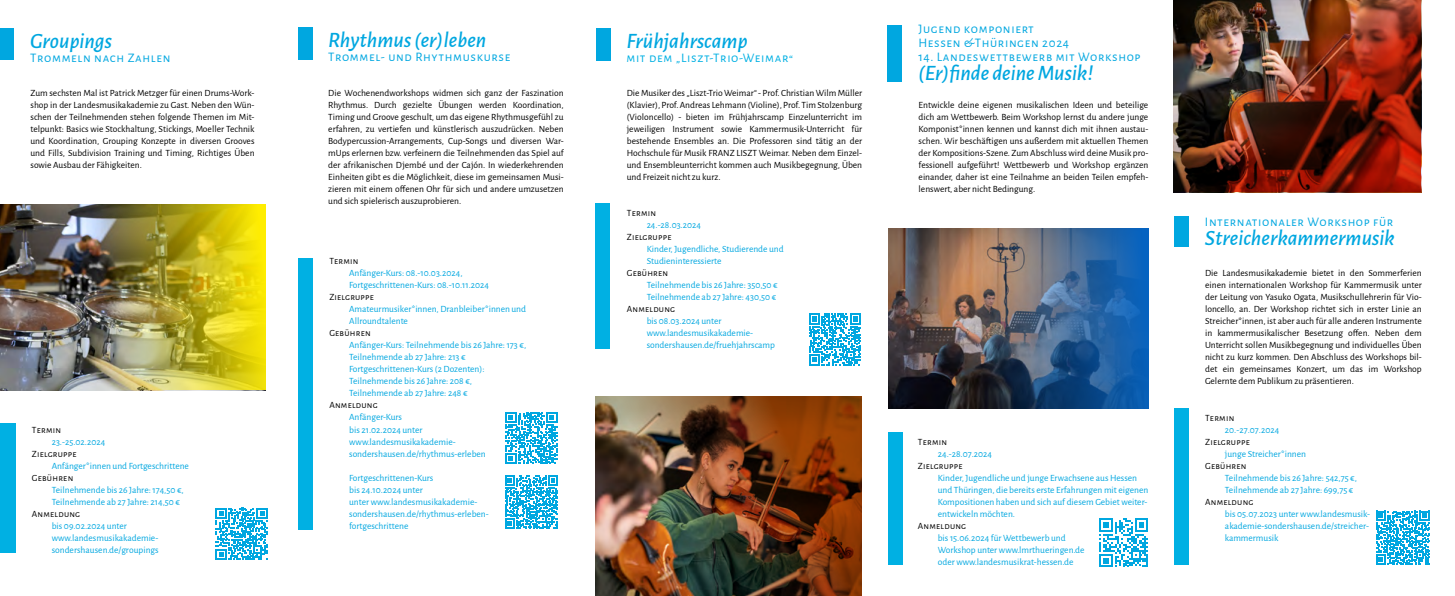
<style>
.page{position:relative;width:1455px;height:596px;background:#fff}
.page>*{position:absolute;margin:0;border:0;box-sizing:border-box;transform-origin:0 0}
.t1{font:italic 500 22px "Alegreya Sans";color:#00a7e0}
.t2{font:13px/14px "Alegreya Sans SC";letter-spacing:.05em;color:#00a7e0}
.t3{font:13px "Alegreya Sans SC";letter-spacing:.05em;color:#00b0e3}
.t4{font:9.5px/12px "Alegreya Sans";color:#000;text-align:justify}
.t5{font:9.5px/12px "Alegreya Sans";color:#00a7e0}
.t6{font:9.5px "Alegreya Sans SC";letter-spacing:.025em;color:#000}
</style>
<div class="page">
<div style="left:0;top:423px;width:15px;height:129px;background:#00b0e3"></div>
<div style="left:0;top:29px;width:14px;height:31px;background:#00a7e0"></div>
<div style="left:595px;top:203px;width:14px;height:145px;background:#00b0e3"></div>
<div style="left:596px;top:29px;width:14px;height:32px;background:#00a7e0"></div>
<div style="left:1174px;top:408px;width:14px;height:156px;background:#00b0e3"></div>
<div style="left:1174px;top:216px;width:14px;height:31px;background:#00a7e0"></div>
<img style="left:1174px;top:0;width:246px;height:192px">
<div style="left:888px;top:432px;width:14px;height:132px;background:#00b0e3"></div>
<div style="left:887px;top:25px;width:14px;height:56px;background:#00a7e0"></div>
<img style="left:888px;top:228px;width:29px;height:180px">
<img style="left:917px;top:228px;width:231px;height:180px">
<div style="left:298px;top:258px;width:14px;height:271px;background:#00b0e3"></div>
<div style="left:298px;top:27px;width:14px;height:33px;background:#00a7e0"></div>
<img style="left:0;top:204px;width:57px;height:186px">
<img style="left:57px;top:204px;width:209px;height:186px">
<img style="left:595px;top:396px;width:266px;height:199px">
<svg style="left:215px;top:507px;width:52px;height:52px"></svg>
<svg style="left:809px;top:313px;width:51px;height:52px"></svg>
<svg style="left:1099px;top:518px;width:49px;height:49px"></svg>
<svg style="left:1376px;top:510px;width:53px;height:54px"></svg>
<svg style="left:505px;top:475px;width:53px;height:53px"></svg>
<svg style="left:505px;top:412px;width:52px;height:51px"></svg>
<h1 class="t1" style="left:30px;top:25px;width:83px">Groupings</h1>
<h2 class="t2" style="left:30px;top:50px;width:142px">Trommeln nach Zahlen</h2>
<p class="t4" style="left:30px;top:86px;width:225px">Zum sechsten Mal ist Patrick Metzger für einen Drums-Work&shy;shop in der Landesmusikakademie zu Gast. Neben den Wün&shy;schen der Teilnehmenden stehen folgende Themen im Mit&shy;telpunkt: Basics wie Stockhaltung, Stickings, Moeller Technik und Koordination, Grouping Konzepte in diversen Grooves und Fills, Subdivision Training und Timing, Richtiges Üben sowie Ausbau der Fähigkeiten.</p>
<p class="t6" style="left:32px;top:422px;width:31px">Termin</p>
<p class="t5" style="left:52px;top:434px;width:55px">23.-25.02.2024</p>
<p class="t6" style="left:32px;top:446px;width:46px">Zielgruppe</p>
<p class="t5" style="left:52px;top:458px;width:139px">Anfänger*innen und Fortgeschrittene</p>
<p class="t6" style="left:32px;top:470px;width:43px">Gebühren</p>
<p class="t5" style="left:52px;top:482px;width:134px">Teilnehmende bis 26 Jahre: 174,50 €,<br>Teilnehmende ab 27 Jahre: 214,50 €</p>
<p class="t6" style="left:32px;top:506px;width:50px">Anmeldung</p>
<p class="t5" style="left:52px;top:518px;width:108px">bis 09.02.2024 unter www.landesmusikakademie&shy;sondershausen.de/groupings</p>
<h1 class="t1" style="left:328px;top:25px;width:160px">Rhythmus (er)leben</h1>
<h2 class="t2" style="left:328px;top:49px;width:184px">Trommel- und Rhythmuskurse</h2>
<p class="t4" style="left:328px;top:86px;width:237px">Die Wochenendworkshops widmen sich ganz der Faszination Rhythmus. Durch gezielte Übungen werden Koordination, Timing und Groove geschult, um das eigene Rhythmusgefühl zu erfahren, zu vertiefen und künstlerisch auszudrücken. Neben Bodypercussion-Arrangements, Cup-Songs und diversen War&shy;mUps erlernen bzw. verfeinern die Teilnehmenden das Spiel auf der afrikanischen Djembé und der Cajón. In wiederkehrenden Einheiten gibt es die Möglichkeit, diese im gemeinsamen Musi&shy;zieren mit einem offenen Ohr für sich und andere umzusetzen und sich spielerisch auszuprobieren.</p>
<p class="t6" style="left:329px;top:254px;width:31px">Termin</p>
<p class="t5" style="left:349px;top:266px;width:141px">Anfänger-Kurs: 08.-10.03.2024,<br>Fortgeschrittenen-Kurs: 08.-10.11.2024</p>
<p class="t6" style="left:329px;top:290px;width:46px">Zielgruppe</p>
<p class="t5" style="left:349px;top:302px;width:178px">Amateurmusiker*innen, Dranbleiber*innen und<br>Allroundtalente</p>
<p class="t6" style="left:329px;top:326px;width:43px">Gebühren</p>
<p class="t5" style="left:349px;top:338px;width:178px">Anfänger-Kurs: Teilnehmende bis 26 Jahre: 173 €, Teilnehmende ab 27 Jahre: 213 € Fortgeschrittenen-Kurs (2 Dozenten):<br>Teilnehmende bis 26 Jahre: 208 €, Teilnehmende ab 27 Jahre: 248 €</p>
<p class="t6" style="left:329px;top:398px;width:50px">Anmeldung</p>
<p class="t5" style="left:349px;top:410px;width:138px">Anfänger-Kurs<br>bis 21.02.2024 unter www.landesmusikakademie&shy;sondershausen.de/rhythmus-erleben</p>
<p class="t5" style="left:349px;top:470px;width:141px">Fortgeschrittenen-Kurs<br>bis 24.10.2024 unter<br>unter www.landesmusikakademie&shy;sondershausen.de/rhythmus-erleben&shy;fortgeschrittene</p>
<h1 class="t1" style="left:626px;top:26px;width:122px">Frühjahrscamp</h1>
<h2 class="t3" style="left:626px;top:49px;width:168px">mit dem „Liszt-Trio-Weimar“</h2>
<p class="t4" style="left:626px;top:86px;width:237px">Die Musiker des „Liszt-Trio Weimar“ - Prof. Christian Wilm Müller (Klavier), Prof. Andreas Lehmann (Violine), Prof. Tim Stolzenburg (Violoncello) - bieten im Frühjahrscamp Einzelunterricht im jeweiligen Instrument sowie Kammermusik-Unterricht für bestehende Ensembles an. Die Professoren sind tätig an der Hochschule für Musik FRANZ LISZT Weimar. Neben dem Einzel&shy;und Ensembleunterricht kommen auch Musikbegegnung, Üben und Freizeit nicht zu kurz.</p>
<p class="t6" style="left:626px;top:206px;width:31px">Termin</p>
<p class="t5" style="left:646px;top:218px;width:56px">24.-28.03.2024</p>
<p class="t6" style="left:626px;top:230px;width:46px">Zielgruppe</p>
<p class="t5" style="left:646px;top:242px;width:139px">Kinder, Jugendliche, Studierende und<br>Studieninteressierte</p>
<p class="t6" style="left:626px;top:266px;width:43px">Gebühren</p>
<p class="t5" style="left:646px;top:278px;width:132px">Teilnehmende bis 26 Jahre: 350,50 €<br>Teilnehmende ab 27 Jahre: 430,50 €</p>
<p class="t6" style="left:626px;top:302px;width:50px">Anmeldung</p>
<p class="t5" style="left:646px;top:314px;width:130px">bis 08.03.2024 unter www.landesmusikakademie&shy;sondershausen.de/fruehjahrscamp</p>
<h2 class="t2" style="left:918px;top:22px;width:152px">Jugend komponiert<br>Hessen &amp;Thüringen 2024</h2>
<h2 class="t2" style="left:918px;top:50px;width:224px">14. Landeswettbewerb mit Workshop</h2>
<h1 class="t1" style="left:918px;top:58px;width:176px">(Er)finde deine Musik!</h1>
<p class="t4" style="left:918px;top:98px;width:231px">Entwickle deine eigenen musikalischen Ideen und beteilige dich am Wettbewerb. Beim Workshop lernst du andere junge Komponist*innen kennen und kannst dich mit ihnen austau&shy;schen. Wir beschäftigen uns außerdem mit aktuellen Themen der Kompositions-Szene. Zum Abschluss wird deine Musik pro&shy;fessionell aufgeführt! Wettbewerb und Workshop ergänzen einander, daher ist eine Teilnahme an beiden Teilen empfeh&shy;lenswert, aber nicht Bedingung.</p>
<p class="t6" style="left:917px;top:434px;width:31px">Termin</p>
<p class="t5" style="left:937px;top:446px;width:56px">24.-28.07.2024</p>
<p class="t6" style="left:917px;top:458px;width:46px">Zielgruppe</p>
<p class="t5" style="left:937px;top:470px;width:212px">Kinder, Jugendliche und junge Erwachsene aus Hessen und Thüringen, die bereits erste Erfahrungen mit eigenen Kompositionen haben und sich auf diesem Gebiet weiter&shy;entwickeln möchten.</p>
<p class="t6" style="left:917px;top:518px;width:50px">Anmeldung</p>
<p class="t5" style="left:937px;top:530px;width:148px">bis 15.06.2024 für Wettbewerb und<br>Workshop unter www.lmrthueringen.de oder www.landesmusikrat-hessen.de</p>
<h2 class="t2" style="left:1204px;top:214px;width:190px">Internationaler Workshop für</h2>
<h1 class="t1" style="left:1204px;top:222px;width:191px">Streicherkammermusik</h1>
<p class="t4" style="left:1204px;top:266px;width:218px">Die Landesmusikakademie bietet in den Sommerferien einen internationalen Workshop für Kammermusik unter der Leitung von Yasuko Ogata, Musikschullehrerin für Vio&shy;loncello, an. Der Workshop richtet sich in erster Linie an Streicher*innen, ist aber auch für alle anderen Instrumente in kammermusikalischer Besetzung offen. Neben dem Unterricht sollen Musikbegegnung und individuelles Üben nicht zu kurz kommen. Den Abschluss des Workshops bil&shy;det ein gemeinsames Konzert, um das im Workshop Gelernte dem Publikum zu präsentieren.</p>
<p class="t6" style="left:1204px;top:410px;width:31px">Termin</p>
<p class="t5" style="left:1224px;top:422px;width:56px">20.-27.07.2024</p>
<p class="t6" style="left:1204px;top:434px;width:46px">Zielgruppe</p>
<p class="t5" style="left:1224px;top:446px;width:83px">junge Streicher*innen</p>
<p class="t6" style="left:1204px;top:458px;width:43px">Gebühren</p>
<p class="t5" style="left:1224px;top:470px;width:134px">Teilnehmende bis 26 Jahre: 542,75 €,<br>Teilnehmende ab 27 Jahre: 699,75 €</p>
<p class="t6" style="left:1204px;top:494px;width:50px">Anmeldung</p>
<p class="t5" style="left:1224px;top:506px;width:147px">bis 05.07.2023 unter www.landesmusik&shy;akademie-sondershausen.de/streicher&shy;kammermusik</p>
</div>
